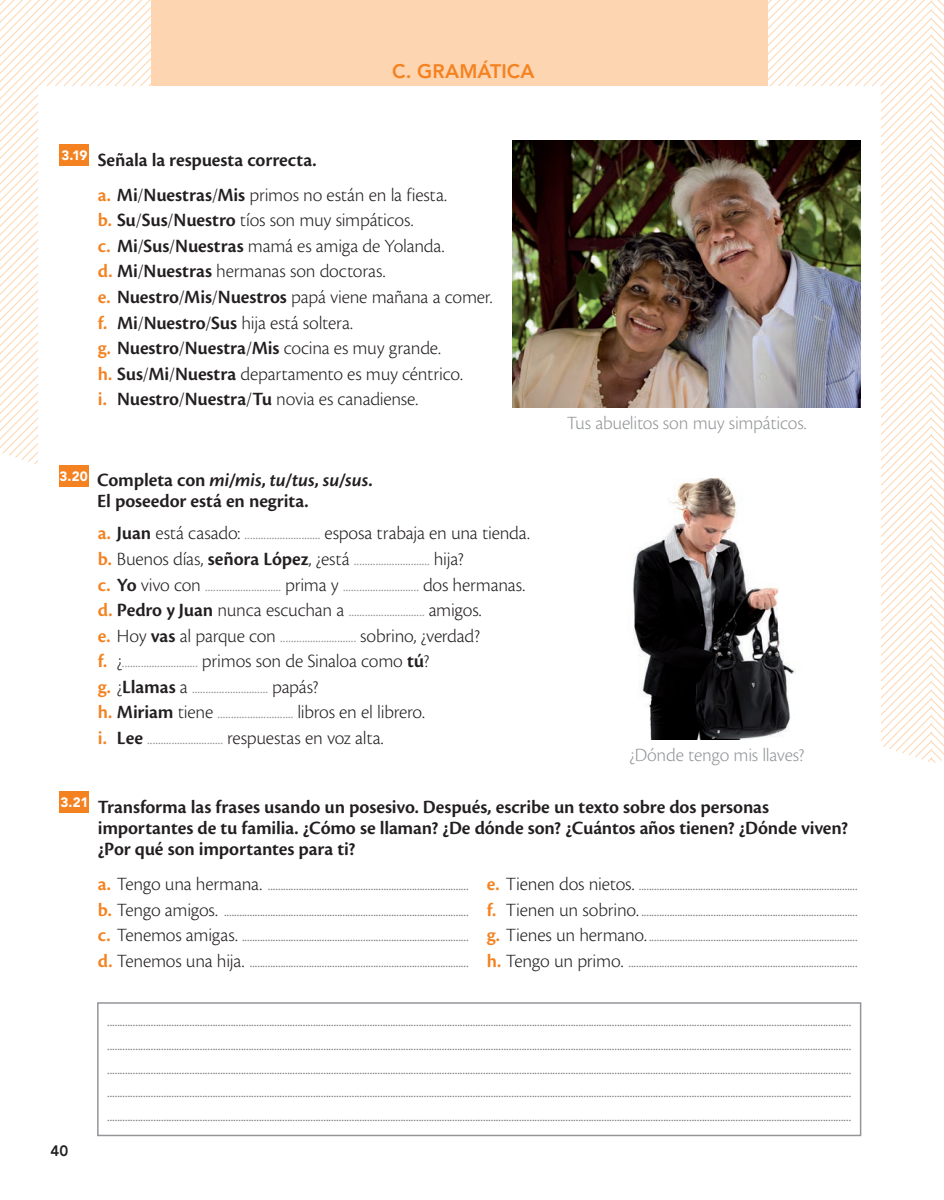
<style>
.page{position:relative;width:944px;height:1200px;background:#fff}
.page>*{position:absolute;margin:0;border:0;box-sizing:border-box;transform-origin:0 0}
.t1{font:300 19.5px/25.5px "Cronos Pro";letter-spacing:-.01em;color:#231f20}
.t2{font:600 19.5px/21px "Cronos Pro";letter-spacing:-.005em;color:#231f20}
.t3{font:300 19.5px "Cronos Pro";letter-spacing:-.015em;color:#939598}
.t4{font:800 19.5px "Avenir LT Std";color:#f58220}
.t5{font:300 18px/25.5px "Cronos Pro";color:#808285;text-align:justify}
.t6{font:300 18px/25.5px "Cronos Pro";color:#939598}
.t7{font:800 15px "Avenir LT Std";color:#231f20}
.t8{font:900 13.5px "Avenir LT Std";color:#fff}
.s1{font-weight:600;color:#f58220}
.s2{font-weight:600}
.s3{font-style:italic}
.s4{font-size:18px;color:#939598}
.s5{font-weight:600;font-size:19.5px;color:#f58220}
.s6{font-size:19.5px;color:#231f20}
.s7{font-weight:600;font-size:19.5px;color:#231f20}
</style>
<div class="page">
<svg style="left:863px;top:0;width:81px;height:763px"></svg>
<div style="left:151px;top:1px;width:616px;height:86px;background:#fdd5b0"></div>
<div style="left:38px;top:87px;width:842px;height:1113px;background:#fff"></div>
<div style="left:60px;top:145px;width:29px;height:21px;background:#f58220"></div>
<div style="left:59px;top:465px;width:30px;height:21px;background:#f58220"></div>
<div style="left:60px;top:791px;width:29px;height:22px;background:#f58220"></div>
<div style="left:97px;top:1002px;width:764px;height:134px;border:2px solid #939598"></div>
<img style="left:513px;top:140px;width:347px;height:268px">
<img style="left:632px;top:478px;width:164px;height:261px">
<p class="t4" style="left:392px;top:60px;width:144px">C. GRAMÁTICA</p>
<p class="t8" style="left:61px;top:147px;width:28px">3.19</p>
<p class="t2" style="left:98px;top:150px;width:220px">Señala la respuesta correcta.</p>
<p class="t1" style="left:98px;top:182px;width:396px"><span class="s1">a.</span> <span class="s2">Mi</span>/<span class="s2">Nuestras</span>/<span class="s2">Mis</span> primos no están en la fiesta.<br><span class="s1">b.</span> <span class="s2">Su</span>/<span class="s2">Sus</span>/<span class="s2">Nuestro</span> tíos son muy simpáticos.<br><span class="s1">c.</span> <span class="s2">Mi</span>/<span class="s2">Sus</span>/<span class="s2">Nuestras</span> mamá es amiga de Yolanda.<br><span class="s1">d.</span> <span class="s2">Mi</span>/<span class="s2">Nuestras</span> hermanas son doctoras.<br><span class="s1">e.</span> <span class="s2">Nuestro</span>/<span class="s2">Mis</span>/<span class="s2">Nuestros</span> papá viene mañana a comer. <span class="s1">f.</span> <span class="s2">Mi</span>/<span class="s2">Nuestro</span>/<span class="s2">Sus</span> hija está soltera.<br><span class="s1">g.</span> <span class="s2">Nuestro</span>/<span class="s2">Nuestra</span>/<span class="s2">Mis</span> cocina es muy grande.<br><span class="s1">h.</span> <span class="s2">Sus</span>/<span class="s2">Mi</span>/<span class="s2">Nuestra</span> departamento es muy céntrico.<br><span class="s1">i.</span> <span class="s2">Nuestro</span>/<span class="s2">Nuestra</span>/<span class="s2">Tu</span> novia es canadiense.</p>
<p class="t3" style="left:566px;top:412px;width:241px">Tus abuelitos son muy simpáticos.</p>
<p class="t8" style="left:59px;top:468px;width:30px">3.20</p>
<p class="t2" style="left:97px;top:470px;width:277px">Completa con <span class="s3">mi/mis</span>, <span class="s3">tu/tus</span>, <span class="s3">su/sus</span>.<br>El poseedor está en negrita.</p>
<p class="t1" style="left:98px;top:521px;width:433px"><span class="s1">a.</span> <span class="s2">Juan</span> está casado: <span class="s4">............................</span> esposa trabaja en una tienda.</p>
<p class="t6" style="left:98px;top:547px;width:429px"><span class="s5">b.</span> <span class="s6">Buenos días,</span> <span class="s7">señora López</span><span class="s6">, ¿está</span> ............................ <span class="s6">hija?<br></span><span class="s5">c.</span> <span class="s7">Yo</span> <span class="s6">vivo con</span> ............................ <span class="s6">prima y</span> ............................ <span class="s6">dos hermanas. </span><span class="s5">d.</span> <span class="s7">Pedro y Juan</span> <span class="s6">nunca escuchan a</span> ............................ <span class="s6">amigos.</span></p>
<p class="t1" style="left:98px;top:623px;width:383px"><span class="s1">e.</span> Hoy <span class="s2">vas</span> al parque con <span class="s4">............................</span> sobrino, ¿verdad?</p>
<p class="t6" style="left:98px;top:649px;width:333px"><span class="s5">f.</span> <span class="s6">¿</span>............................ <span class="s6">primos son de Sinaloa como</span> <span class="s7">tú</span><span class="s6">? </span><span class="s5">g.</span> <span class="s6">¿</span><span class="s7">Llamas</span> <span class="s6">a</span> ............................ <span class="s6">papás?<br></span><span class="s5">h.</span> <span class="s7">Miriam</span> <span class="s6">tiene</span> ............................ <span class="s6">libros en el librero. </span><span class="s5">i.</span> <span class="s7">Lee</span> ............................ <span class="s6">respuestas en voz alta.</span></p>
<p class="t3" style="left:629px;top:743px;width:176px">¿Dónde tengo mis llaves?</p>
<p class="t8" style="left:60px;top:794px;width:30px">3.21</p>
<p class="t2" style="left:98px;top:796px;width:751px">Transforma las frases usando un posesivo. Después, escribe un texto sobre dos personas importantes de tu familia. ¿Cómo se llaman? ¿De dónde son? ¿Cuántos años tienen? ¿Dónde viven? ¿Por qué son importantes para ti?</p>
<p class="t5" style="left:98px;top:872px;width:372px"><span class="s5">a.</span> <span class="s6">Tengo una hermana.</span> .............................................................................. <span class="s5">b.</span> <span class="s6">Tengo amigos.</span> ............................................................................................... <span class="s5">c.</span> <span class="s6">Tenemos amigas.</span> ........................................................................................ <span class="s5">d.</span> <span class="s6">Tenemos una hija.</span> .....................................................................................</p>
<p class="t5" style="left:487px;top:872px;width:372px"><span class="s5">e.</span> <span class="s6">Tienen dos nietos.</span> ..................................................................................... <span class="s5">f.</span> <span class="s6">Tienen un sobrino.</span> .................................................................................... <span class="s5">g.</span> <span class="s6">Tienes un hermano.</span> ................................................................................. <span class="s5">h.</span> <span class="s6">Tengo un primo.</span> .........................................................................................</p>
<p class="t7" style="left:50px;top:1142px;width:19px">40</p>
<p class="t5" style="left:107px;top:1009px;width:745px;line-height:23.7px">................................................................................................................................................................................................................................................................................................. ................................................................................................................................................................................................................................................................................................. ................................................................................................................................................................................................................................................................................................. ................................................................................................................................................................................................................................................................................................. .................................................................................................................................................................................................................................................................................................</p>
</div>
